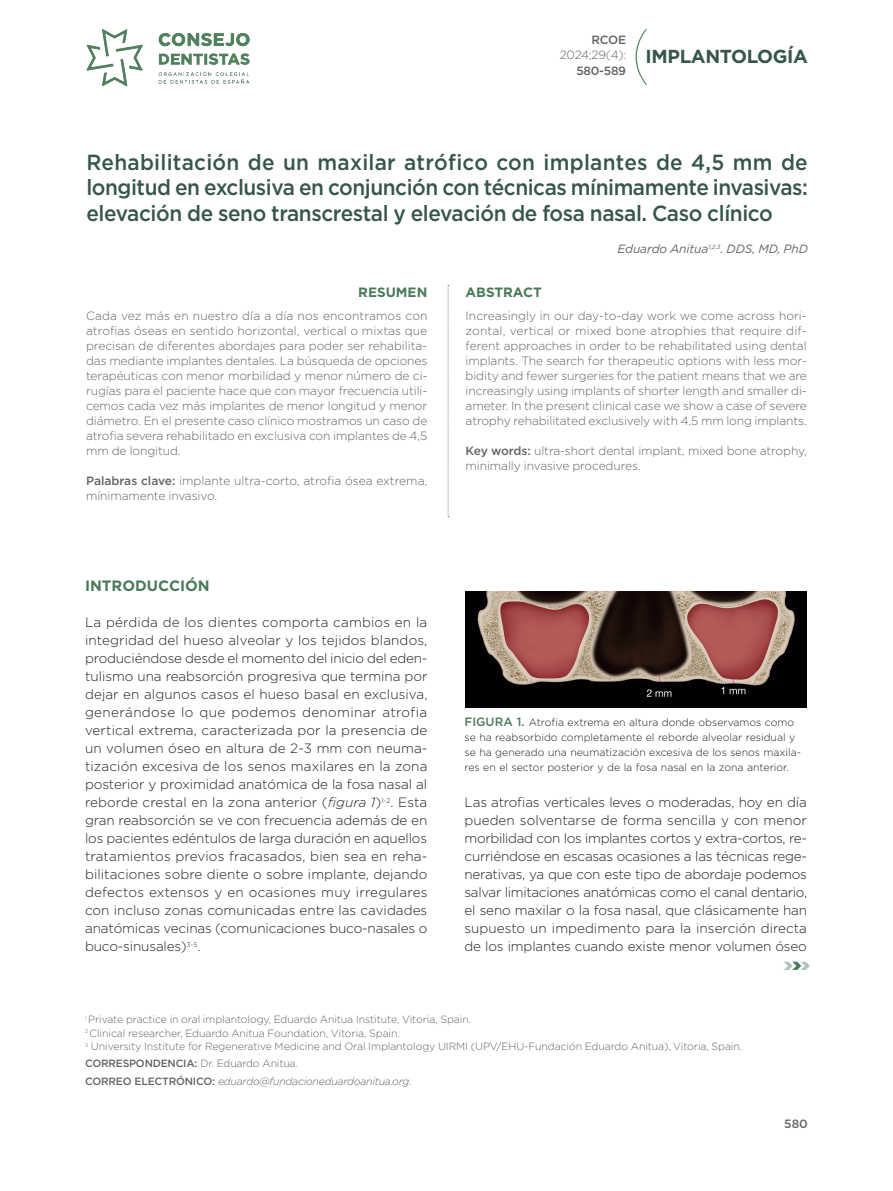
<style>
.page{position:relative;width:893px;height:1191px;background:#fff}
.page>*{position:absolute;margin:0;border:0;box-sizing:border-box;transform-origin:0 0}
.t1{font:500 21.9px/25.5px "Gotham";letter-spacing:-.02em;color:#37564b;text-align:justify;scale:.95 1}
.t2{font:700 18.75px "Gotham";letter-spacing:-.02em;color:#37564b}
.t3{font:700 15px "Gotham";color:#4a7a59}
.t4{font:300 13.5px/18px "Gotham";letter-spacing:-.01em;color:#231f20;text-align:justify}
.t5{font:700 13.5px "Gotham";color:#4a7a59}
.t6{font:300 12px/15px "Gotham";letter-spacing:-.01em;color:#636366;text-align:justify}
.t7{font:italic 12px "Gotham";letter-spacing:-.01em;color:#636366}
.t8{font:500 12px "Gotham";letter-spacing:-.02em;color:#636366}
.t9{font:300 10.5px/13.5px "Gotham";letter-spacing:-.01em;color:#636366}
.t10{font:300 10.5px/15px "Gotham";color:#231f20}
.t11{font:italic 300 10.5px/17.1px "Gotham";letter-spacing:-.02em;color:#636366}
.s1{font-weight:500}
.s2{font-style:italic}
.s3{font-weight:500;font-size:12px;color:#4a7a59}
.s4{font-weight:500;font-style:normal}
.s5{font-style:normal}
</style>
<div class="page">
<img style="left:86px;top:29px;width:164px;height:58px">
<svg style="left:635px;top:29px;width:12px;height:56px"></svg>
<svg style="left:448px;top:285px;width:1px;height:232px"></svg>
<img style="left:466px;top:592px;width:341px;height:115px">
<svg style="left:784px;top:961px;width:26px;height:9px"></svg>
<p class="t8" style="left:591px;top:33px;width:36px">RCOE</p>
<p class="t6" style="left:560px;top:48px;width:68px">2024;29(4):</p>
<p class="t8" style="left:576px;top:64px;width:51px">580-589</p>
<h2 class="t2" style="left:646px;top:45px;width:164px">IMPLANTOLOGÍA</h2>
<h1 class="t1" style="left:86px;top:149px;width:761px">Rehabilitación de un maxilar atrófico con implantes de 4,5 mm de longitud en exclusiva en conjunción con técnicas mínimamente invasivas: elevación de seno transcrestal y elevación de fosa nasal. Caso clínico</h1>
<p class="t7" style="left:618px;top:242px;width:192px">Eduardo Anitua<sup>1,2,3</sup>. DDS, MD, PhD</p>
<p class="t5" style="left:358px;top:284px;width:71px">RESUMEN</p>
<p class="t6" style="left:86px;top:308px;width:343px">Cada vez más en nuestro día a día nos encontramos con atrofias óseas en sentido horizontal, vertical o mixtas que precisan de diferentes abordajes para poder ser rehabilita&shy;das mediante implantes dentales. La búsqueda de opciones terapéuticas con menor morbilidad y menor número de ci&shy;rugías para el paciente hace que con mayor frecuencia utili&shy;cemos cada vez más implantes de menor longitud y menor diámetro. En el presente caso clínico mostramos un caso de atrofia severa rehabilitado en exclusiva con implantes de 4,5 mm de longitud.</p>
<p class="t6" style="left:86px;top:473px;width:343px"><span class="s1">Palabras clave:</span> implante ultra-corto, atrofia ósea extrema, mínimamente invasivo.</p>
<p class="t5" style="left:466px;top:284px;width:78px">ABSTRACT</p>
<p class="t6" style="left:466px;top:308px;width:343px">Increasingly in our day-to-day work we come across hori&shy;zontal, vertical or mixed bone atrophies that require dif&shy;ferent approaches in order to be rehabilitated using dental implants. The search for therapeutic options with less mor&shy;bidity and fewer surgeries for the patient means that we are increasingly using implants of shorter length and smaller di&shy;ameter. In the present clinical case we show a case of severe atrophy rehabilitated exclusively with 4.5 mm long implants.</p>
<p class="t6" style="left:466px;top:443px;width:343px"><span class="s1">Key words:</span> ultra-short dental implant, mixed bone atrophy, minimally invasive procedures.</p>
<p class="t3" style="left:85px;top:577px;width:126px">INTRODUCCIÓN</p>
<p class="t4" style="left:85px;top:613px;width:344px">La pérdida de los dientes comporta cambios en la integridad del hueso alveolar y los tejidos blandos, produciéndose desde el momento del inicio del eden&shy;tulismo una reabsorción progresiva que termina por dejar en algunos casos el hueso basal en exclusiva, generándose lo que podemos denominar atrofia vertical extrema, caracterizada por la presencia de un volumen óseo en altura de 2-3 mm con neuma&shy;tización excesiva de los senos maxilares en la zona posterior y proximidad anatómica de la fosa nasal al reborde crestal en la zona anterior (<span class="s2">figura 1</span>)<sup>1-2</sup>. Esta gran reabsorción se ve con frecuencia además de en los pacientes edéntulos de larga duración en aquellos tratamientos previos fracasados, bien sea en reha&shy;bilitaciones sobre diente o sobre implante, dejando defectos extensos y en ocasiones muy irregulares con incluso zonas comunicadas entre las cavidades anatómicas vecinas (comunicaciones buco-nasales o buco-sinusales)<sup>3-5</sup>.</p>
<p class="t10" style="left:465px;top:714px;width:338px"><span class="s3">Figura 1.</span> Atrofia extrema en altura donde observamos como se ha reabsorbido completamente el reborde alveolar residual y se ha generado una neumatización excesiva de los senos maxila&shy;res en el sector posterior y de la fosa nasal en la zona anterior.</p>
<p class="t4" style="left:465px;top:793px;width:344px">Las atrofias verticales leves o moderadas, hoy en día pueden solventarse de forma sencilla y con menor morbilidad con los implantes cortos y extra-cortos, re&shy;curriéndose en escasas ocasiones a las técnicas rege&shy;nerativas, ya que con este tipo de abordaje podemos salvar limitaciones anatómicas como el canal dentario, el seno maxilar o la fosa nasal, que clásicamente han supuesto un impedimento para la inserción directa de los implantes cuando existe menor volumen óseo</p>
<p class="t9" style="left:85px;top:1012px;width:659px"><sup>1</sup> Private practice in oral implantology, Eduardo Anitua Institute, Vitoria, Spain.<br><sup>2</sup> Clinical researcher, Eduardo Anitua Foundation, Vitoria, Spain.<br><sup>3</sup> University Institute for Regenerative Medicine and Oral Implantology UIRMI (UPV/EHU-Fundación Eduardo Anitua), Vitoria, Spain.</p>
<p class="t11" style="left:85px;top:1055px;width:328px"><span class="s4">Correspondencia:</span> <span class="s5">Dr. Eduardo Anitua.<br></span><span class="s4">Corr eo electrónico:</span> eduardo@fundacioneduardoanitua.org.</p>
<p class="t8" style="left:784px;top:1116px;width:25px">580</p>
</div>
